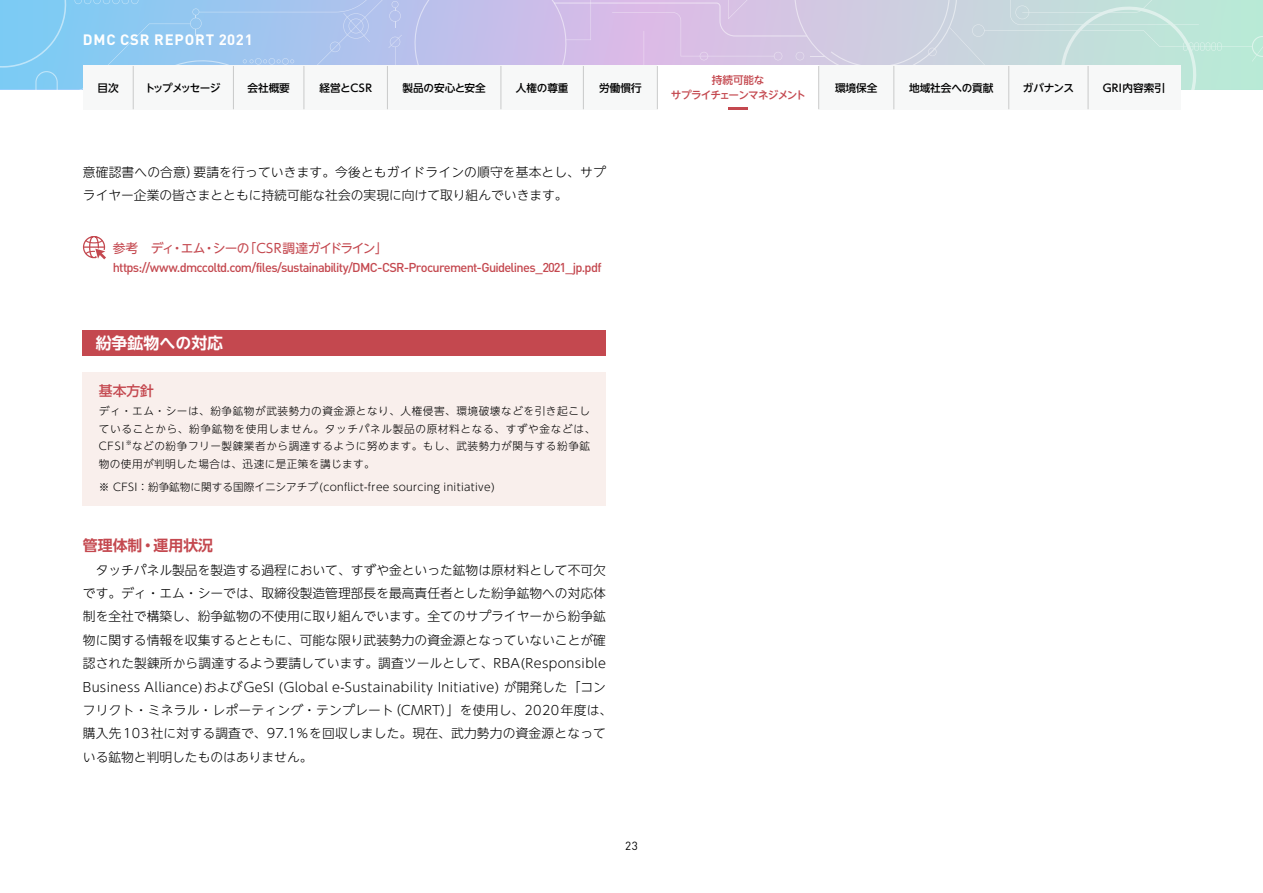
<style>
.page{position:relative;width:1263px;height:893px;background:#fff}
.page>*{position:absolute;margin:0;border:0;box-sizing:border-box;transform-origin:0 0}
.t1{font:700 15.9px "UD Shin Go NT Pro De";color:#fff}
.t2{font:700 14.85px "DIN";letter-spacing:.06em;color:#fff}
.t3{font:700 14.85px "UD Shin Go NT Pro De";color:#c4484f}
.t4{font:500 13.8px "UD Shin Go NT Pro";color:#c4484f}
.t5{font:300 12.75px/23.4px "UD Shin Go NT Pro";color:#000}
.t6{font:500 12.75px "DIN";letter-spacing:-.055em;color:#c4484f}
.t7{font:12.75px "UD Shin Go NT Pro";letter-spacing:-.065em;color:#c4484f}
.t8{font:11.7px "DIN";color:#000}
.t9{font:300 10.65px/17.5px "UD Shin Go NT Pro";letter-spacing:.055em;color:#000}
.t10{font:300 10.65px "UD Shin Go NT Pro";letter-spacing:.03em;color:#000}
.t11{font:500 10.65px "UD Shin Go NT Pro";color:#000}
.t12{font:500 10.65px/14.9px "UD Shin Go NT Pro";letter-spacing:-.075em;color:#c4484f;text-align:center}
.t13{font:500 10.65px "UD Shin Go NT Pro";letter-spacing:-.135em;color:#000}
.t14{font:300 6.15px "UD Shin Go NT Pro";color:#000}
</style>
<div class="page">
<svg style="left:0;top:0;width:1263px;height:89px;background:#b9cce6"></svg>
<div style="left:83px;top:65px;width:1097px;height:45px;background:#f7f8f8"></div>
<div style="left:657px;top:66px;width:162px;height:44px;background:#fff"></div>
<div style="left:83px;top:373px;width:523px;height:133px;background:#f9efec"></div>
<div style="left:83px;top:330px;width:523px;height:25px;background:#c4484f"></div>
<svg style="left:82px;top:236px;width:24px;height:24px"></svg>
<hr style="left:84px;top:246px;width:20px;height:2px;background:#c4484f">
<hr style="left:133px;top:66px;width:1px;height:43px;background:#c9caca">
<hr style="left:233px;top:66px;width:1px;height:43px;background:#c9caca">
<hr style="left:304px;top:66px;width:1px;height:43px;background:#c9caca">
<hr style="left:387px;top:66px;width:1px;height:43px;background:#c9caca">
<hr style="left:501px;top:66px;width:1px;height:43px;background:#c9caca">
<hr style="left:583px;top:66px;width:1px;height:43px;background:#c9caca">
<hr style="left:657px;top:66px;width:1px;height:43px;background:#c9caca">
<hr style="left:818px;top:66px;width:1px;height:43px;background:#c9caca">
<hr style="left:893px;top:66px;width:1px;height:43px;background:#c9caca">
<hr style="left:1008px;top:66px;width:1px;height:43px;background:#c9caca">
<hr style="left:1088px;top:66px;width:1px;height:43px;background:#c9caca">
<hr style="left:728px;top:107px;width:20px;height:2px;background:#c4484f">
<p class="t2" style="left:83px;top:30px;width:172px">DMC CSR REPORT 2021</p>
<p class="t12" style="left:671px;top:72px;width:137px">持続可能な<br>サプライチェーンマネジメント</p>
<p class="t11" style="left:98px;top:79px;width:23px">目次</p>
<p class="t13" style="left:145px;top:79px;width:77px">トップメッセージ</p>
<p class="t11" style="left:247px;top:79px;width:44px">会社概要</p>
<p class="t11" style="left:319px;top:79px;width:54px">経営とCSR</p>
<p class="t11" style="left:402px;top:79px;width:85px">製品の安心と安全</p>
<p class="t11" style="left:516px;top:79px;width:54px">人権の尊重</p>
<p class="t11" style="left:599px;top:79px;width:44px">労働慣行</p>
<p class="t11" style="left:835px;top:79px;width:44px">環境保全</p>
<p class="t11" style="left:909px;top:79px;width:86px">地域社会への貢献</p>
<p class="t11" style="left:1023px;top:79px;width:53px">ガバナンス</p>
<p class="t11" style="left:1103px;top:79px;width:64px">GRI内容索引</p>
<p class="t5" style="left:83px;top:160px;width:524px">意確認書への合意）要請を行っていきます。今後ともガイドラインの順守を基本とし、サプライヤー企業の皆さまとともに持続可能な社会の実現に向けて取り組んでいきます。</p>
<p class="t7" style="left:113px;top:238px;width:277px">参考　ディ・エム・シーの「CSR調達ガイドライン」</p>
<p class="t6" style="left:113px;top:259px;width:490px">https://www.dmccoltd.com/files/sustainability/DMC-CSR-Procurement-Guidelines_2021_jp.pdf</p>
<p class="t1" style="left:96px;top:330px;width:129px">紛争鉱物への対応</p>
<p class="t4" style="left:99px;top:380px;width:57px">基本方針</p>
<p class="t9" style="left:99px;top:402px;width:498px">ディ・エム・シーは、紛争鉱物が武装勢力の資金源となり、人権侵害、環境破壊などを引き起こしていることから、紛争鉱物を使用しません。タッチパネル製品の原材料となる、すずや金などは、<br>CFSI</p>
<p class="t14" style="left:126px;top:438px;width:8px">※</p>
<p class="t9" style="left:99px;top:437px;width:493px;text-indent:33px">などの紛争フリー製錬業者から調達するように努めます。もし、武装勢力が関与する紛争鉱物の使用が判明した場合は、迅速に是正策を講じます。</p>
<p class="t10" style="left:99px;top:479px;width:398px">※ CFSI：紛争鉱物に関する国際イニシアチブ(conflict-free sourcing initiative)</p>
<p class="t3" style="left:83px;top:533px;width:132px">管理体制・運用状況</p>
<p class="t5" style="left:83px;top:558px;width:531px;text-indent:13px">タッチパネル製品を製造する過程において、すずや金といった鉱物は原材料として不可欠です。ディ・エム・シーでは、取締役製造管理部長を最高責任者とした紛争鉱物への対応体制を全社で構築し、紛争鉱物の不使用に取り組んでいます。全てのサプライヤーから紛争鉱物に関する情報を収集するとともに、可能な限り武装勢力の資金源となっていないことが確認された製錬所から調達するよう要請しています。調査ツールとして、RBA(Responsible Business Alliance)およびGeSI (Global e-Sustainability Initiative) が開発した「コンフリクト・ミネラル・レポーティング・テンプレート（CMRT）」を使用し、2020年度は、購入先103社に対する調査で、97.1%を回収しました。現在、武力勢力の資金源となっている鉱物と判明したものはありません。</p>
<p class="t8" style="left:625px;top:838px;width:14px">23</p>
</div>
